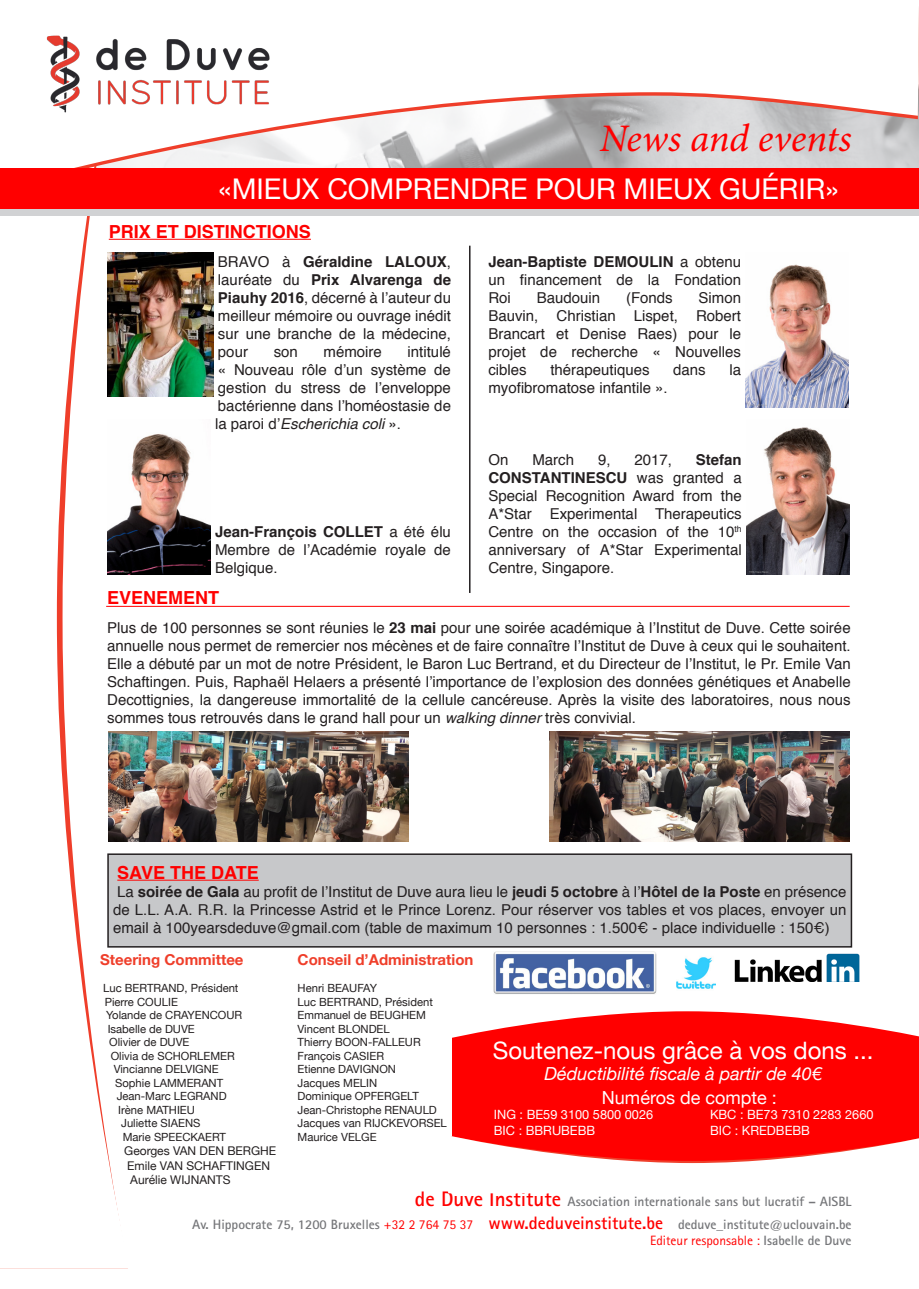
<style>
.page{position:relative;width:919px;height:1289px;background:#fff}
.page>*{position:absolute;margin:0;border:0;box-sizing:border-box;transform-origin:0 0}
.t1{font:italic 39px "Minion Pro";color:#f00}
.t2{font:28.5px "Helvetica Neue";color:#fff}
.t3{font:24px "Helvetica Neue";color:#fff}
.t4{font:700 18px "Helvetica";color:#f00}
.t5{font:italic 18px "Helvetica Neue";color:#fff}
.t6{font:18px "Helvetica Neue";color:#fff}
.t7{font:15px/18px "Helvetica";color:#231f20;text-align:justify}
.t8{font:700 15px "Helvetica Neue";color:#ef3e2a}
.t9{font:700 13.5px "Rotis Sans Serif";color:#757679}
.t10{font:13.5px "Rotis Sans Serif";color:#f00}
.t11{font:12.75px "Helvetica Neue";color:#fff}
.t12{font:12px "Helvetica Neue";color:#231f20}
.t13{font:11.25px "Helvetica Neue";color:#231f20}
.s1{font-weight:700}
.s2{font-style:italic}
.s3{font-size:21px;color:#f00}
.s4{font-weight:400;color:#f00}
.s5{font-size:18px;color:#f00}
.s6{font-weight:700;color:#757679}
</style>
<div class="page">
<svg style="left:56px;top:216px;width:73px;height:1004px"></svg>
<div style="left:0;top:184px;width:918px;height:32px;background:#d1d2d4"></div>
<svg style="left:74px;top:92px;width:844px;height:76px"></svg>
<div style="left:452px;top:992px;width:466px;height:201px;background:#f00"></div>
<div style="left:0;top:168px;width:918px;height:40px;background:#f00"></div>
<svg style="left:451px;top:1136px;width:467px;height:57px"></svg>
<svg style="left:452px;top:981px;width:466px;height:57px"></svg>
<img style="left:46px;top:35px;width:229px;height:82px">
<img style="left:494px;top:951px;width:162px;height:43px">
<img style="left:676px;top:957px;width:39px;height:35px">
<hr style="left:109px;top:239px;width:202px;height:1px;background:#f00">
<img style="left:734px;top:953px;width:125px;height:28px">
<hr style="left:131px;top:1288px;width:787px;height:1px;background:#231f20">
<div style="left:108px;top:854px;width:743px;height:92px;background:#c7c8ca"></div>
<hr style="left:117px;top:879px;width:142px;height:1px;background:#f00">
<div style="left:107px;top:853px;width:745px;height:94px;border:2px solid #231f20"></div>
<img style="left:107px;top:252px;width:107px;height:144px">
<img style="left:746px;top:427px;width:103px;height:148px">
<img style="left:549px;top:731px;width:300px;height:110px">
<img style="left:109px;top:731px;width:299px;height:110px">
<img style="left:745px;top:264px;width:103px;height:144px">
<img style="left:107px;top:419px;width:104px;height:156px">
<hr style="left:469px;top:246px;width:1px;height:347px;background:#231f20">
<hr style="left:106px;top:606px;width:743px;height:1px;background:#f00">
<p class="t1" style="left:599px;top:112px;width:253px">News and events</p>
<p class="t2" style="left:218px;top:168px;width:621px">«MIEUX COMPRENDRE POUR MIEUX GUÉRIR»</p>
<p class="t4" style="left:109px;top:217px;width:204px">PRIX ET DISTINCTIONS</p>
<p class="t7" style="left:218px;top:253px;width:234px">BRAVO à <span class="s1">Géraldine LALOUX</span>, lauréate du <span class="s1">Prix Alvarenga de Piauhy 2016</span>, décerné à l’auteur du meilleur mémoire ou ouvrage inédit sur une branche de la médecine, pour</p>
<p class="t7" style="left:215px;top:343px;width:237px;text-indent:192px">intitulé « Nouveau rôle d’un système de gestion du stress de l’enveloppe bactérienne dans l’homéostasie de la paroi d’<span class="s2">Escherichia coli</span> ».</p>
<p class="t7" style="left:274px;top:343px;width:26px">son</p>
<p class="t7" style="left:323px;top:343px;width:60px">mémoire</p>
<p class="t7" style="left:215px;top:523px;width:237px"><span class="s1">Jean-François COLLET</span> a été élu Membre de l’Académie royale de Belgique.</p>
<p class="t7" style="left:488px;top:253px;width:254px"><span class="s1">Jean-Baptiste DEMOULIN</span> a obtenu un financement de la Fondation Roi</p>
<p class="t7" style="left:488px;top:289px;width:254px;text-indent:210px">Simon Bauvin, Christian Lispet, Robert Brancart et Denise Raes) pour le projet de recherche « Nouvelles cibles</p>
<p class="t7" style="left:536px;top:289px;width:65px">Baudouin</p>
<p class="t7" style="left:626px;top:289px;width:48px">(Fonds</p>
<p class="t7" style="left:550px;top:361px;width:101px">thérapeutiques</p>
<p class="t7" style="left:673px;top:361px;width:34px">dans</p>
<p class="t7" style="left:729px;top:361px;width:13px">la</p>
<p class="t7" style="left:488px;top:379px;width:181px">myofibromatose infantile ».</p>
<p class="t7" style="left:488px;top:451px;width:255px;text-indent:207px"><span class="s1">Stefan CONSTANTINESCU</span> was granted a Special Recognition Award from the A*Star Experimental Therapeutics Centre on the occasion of the 10<sup>th </sup>anniversary of A*Star Experimental Centre, Singapore.</p>
<p class="t7" style="left:488px;top:451px;width:22px">On</p>
<p class="t7" style="left:532px;top:451px;width:43px">March</p>
<p class="t7" style="left:598px;top:451px;width:14px">9,</p>
<p class="t7" style="left:634px;top:451px;width:39px">2017,</p>
<p class="t4" style="left:107px;top:583px;width:114px">EVENEMENT</p>
<p class="t7" style="left:107px;top:619px;width:745px">Plus de 100 personnes se sont réunies le <span class="s1">23 mai</span> pour une soirée académique à l’Institut de Duve. Cette soirée annuelle nous permet de remercier nos mécènes et de faire connaître l’Institut de Duve à ceux qui le souhaitent.<br>Elle a débuté par un mot de notre Président, le Baron Luc Bertrand, et du Directeur de l’Institut, le Pr. Emile Van Schaftingen. Puis, Raphaël Helaers a présenté l’importance de l’explosion des données génétiques et Anabelle Decottignies, la dangereuse immortalité de la cellule cancéreuse. Après la visite des laboratoires, nous nous sommes tous retrouvés dans le grand hall pour un <span class="s2">walking dinner</span> très convivial.</p>
<p class="t4" style="left:117px;top:858px;width:143px">SAVE THE DATE</p>
<p class="t7" style="left:113px;top:883px;width:734px">La <span class="s1">soirée de Gala</span> au profit de l’Institut de Duve aura lieu le <span class="s1">jeudi 5 octobre</span> à l’<span class="s1">Hôtel de la Poste</span> en présence de L.L. A.A. R.R. la Princesse Astrid et le Prince Lorenz. Pour réserver vos tables et vos places, envoyer un email à 100yearsdeduve@gmail.com (table de maximum 10 personnes : 1.500€ - place individuelle : 150€)</p>
<p class="t8" style="left:100px;top:948px;width:145px">Steering Committee</p>
<p class="t13" style="left:103px;top:980px;width:137px">Luc BERTRAND, Président</p>
<p class="t13" style="left:105px;top:993px;width:75px">Pierre COULIE</p>
<p class="t13" style="left:106px;top:1007px;width:138px">Yolande de CRAYENCOUR</p>
<p class="t13" style="left:108px;top:1020px;width:89px">Isabelle de DUVE</p>
<p class="t13" style="left:109px;top:1034px;width:82px">Olivier de DUVE</p>
<p class="t13" style="left:111px;top:1047px;width:125px">Olivia de SCHORLEMER</p>
<p class="t13" style="left:114px;top:1061px;width:107px">Vincianne DELVIGNE</p>
<p class="t13" style="left:115px;top:1074px;width:109px">Sophie LAMMERANT</p>
<p class="t13" style="left:117px;top:1088px;width:111px">Jean-Marc LEGRAND</p>
<p class="t13" style="left:118px;top:1101px;width:78px">Irène MATHIEU</p>
<p class="t13" style="left:121px;top:1115px;width:81px">Juliette SIAENS</p>
<p class="t13" style="left:123px;top:1128px;width:105px">Marie SPEECKAERT</p>
<p class="t12" style="left:124px;top:1142px;width:153px">Georges VAN DEN BERGHE</p>
<p class="t12" style="left:127px;top:1156px;width:144px">Emile VAN SCHAFTINGEN</p>
<p class="t12" style="left:130px;top:1170px;width:102px">Aurélie WIJNANTS</p>
<p class="t8" style="left:297px;top:948px;width:177px">Conseil d’Administration</p>
<p class="t13" style="left:297px;top:980px;width:81px">Henri BEAUFAY</p>
<p class="t13" style="left:297px;top:993px;width:137px">Luc BERTRAND, Président</p>
<p class="t13" style="left:297px;top:1007px;width:130px">Emmanuel de BEUGHEM</p>
<p class="t13" style="left:297px;top:1020px;width:94px">Vincent BLONDEL</p>
<p class="t13" style="left:297px;top:1034px;width:125px">Thierry BOON-FALLEUR</p>
<p class="t13" style="left:297px;top:1047px;width:88px">François CASIER</p>
<p class="t13" style="left:297px;top:1061px;width:100px">Etienne DAVIGNON</p>
<p class="t13" style="left:297px;top:1074px;width:81px">Jacques MELIN</p>
<p class="t13" style="left:297px;top:1088px;width:123px">Dominique OPFERGELT</p>
<p class="t13" style="left:297px;top:1101px;width:141px">Jean-Christophe RENAULD</p>
<p class="t13" style="left:297px;top:1115px;width:151px">Jacques van RIJCKEVORSEL</p>
<p class="t13" style="left:297px;top:1128px;width:80px">Maurice VELGE</p>
<p class="t3" style="left:493px;top:1032px;width:382px">Soutenez-nous grâce à vos dons ...</p>
<p class="t5" style="left:544px;top:1060px;width:279px">Déductibilité fiscale à partir de 40€</p>
<p class="t6" style="left:602px;top:1084px;width:176px">Numéros de compte :</p>
<p class="t11" style="left:494px;top:1105px;width:161px">ING : BE59 3100 5800 0026</p>
<p class="t11" style="left:710px;top:1105px;width:165px">KBC : BE73 7310 2283 2660</p>
<p class="t11" style="left:494px;top:1120px;width:103px">BIC : BBRUBEBB</p>
<p class="t11" style="left:710px;top:1120px;width:101px">BIC : KREDBEBB</p>
<p class="t9" style="left:415px;top:1192px;width:438px"><span class="s3">de Duve Institute</span> Association internationale sans but lucratif – AISBL</p>
<p class="t9" style="left:192px;top:1215px;width:661px">Av. Hippocrate 75, 1200 Bruxelles <span class="s4">+32 2 764 75 37</span> <span class="s5">www.deduveinstitute.be</span> deduve_institute@uclouvain.be</p>
<p class="t10" style="left:650px;top:1232px;width:203px">Editeur responsable : <span class="s6">Isabelle de Duve</span></p>
</div>
